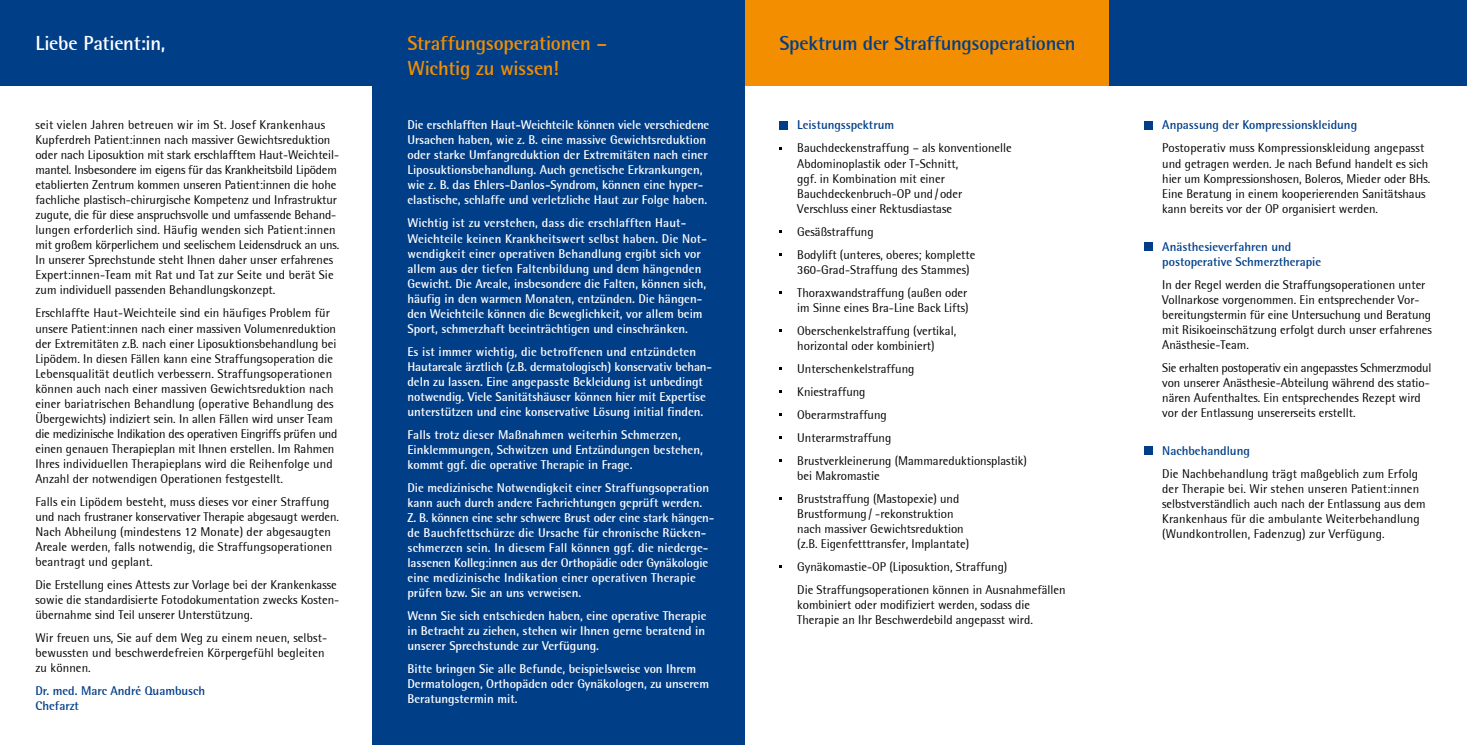
<style>
.page{position:relative;width:1467px;height:745px;background:#fff}
.page>*{position:absolute;margin:0;border:0;box-sizing:border-box;transform-origin:0 0}
._06_Fließtext_libü{font:700 20px/25px "Rotis Semi Sans";letter-spacing:-.01em;color:#f38e00}
.t1{font:700 20px "Rotis Semi Sans";letter-spacing:-.015em;color:#003e88}
.t2{font:700 20px "Rotis Semi Sans";letter-spacing:-.015em;color:#fff}
._06_Fließtext_libü-2{font:12.5px/15px "Rotis Semi Sans";color:#000}
._06_Fließtext_libü-3{font:700 12.5px/15px "Rotis Semi Sans";color:#fff}
.Fließtext{font:12.5px/15px "Rotis Semi Sans";color:#000}
.Fließtext-2{font:700 12.5px/15px "Rotis Semi Sans";color:#003e88}
._06_Fließtext_libü-4{font:700 12.5px/15px "Rotis Semi Sans";color:#003e88}
</style>
<div class="page">
<div style="left:744px;top:0;width:365px;height:85px;background:#f38e00"></div>
<div style="left:0;top:0;width:383px;height:85px;background:#003e88"></div>
<div style="left:780px;top:120px;width:8px;height:9px;background:#003e88"></div>
<div style="left:372px;top:0;width:372px;height:744px;background:#003e88"></div>
<div style="left:1144px;top:120px;width:9px;height:9px;background:#003e88"></div>
<div style="left:1144px;top:241px;width:9px;height:9px;background:#003e88"></div>
<div style="left:1144px;top:445px;width:9px;height:9px;background:#003e88"></div>
<div style="left:1109px;top:0;width:358px;height:85px;background:#003e88"></div>
<p class="t2" style="left:35px;top:30px;width:131px">Liebe Patient:in,</p>
<p class="t1" style="left:780px;top:30px;width:298px">Spektrum der Straffungsoperationen</p>
<p class="_06_Fließtext_libü" style="left:407px;top:30px;width:201px">Straffungsoperationen –<br>Wichtig zu wissen!</p>
<p class="_06_Fließtext_libü-2" style="left:35px;top:117px;width:306px">seit vielen Jahren betreuen wir im St. Josef Krankenhaus Kupferdreh Patient:innen nach massiver Gewichtsreduktion oder nach Liposuktion mit stark erschlafftem Haut-Weichteil&shy;mantel. Insbesondere im eigens für das Krankheitsbild Lipödem etablierten Zentrum kommen unseren Patient:innen die hohe fachliche plastisch-chirurgische Kompetenz und Infrastruktur zugute, die für diese anspruchsvolle und umfassende Behand&shy;lungen erforderlich sind. Häufig wenden sich Patient:innen mit großem körperlichem und seelischem Leidensdruck an uns.<br>In unserer Sprechstunde steht Ihnen daher unser erfahrenes Expert:innen-Team mit Rat und Tat zur Seite und berät Sie zum individuell passenden Behandlungskonzept.</p>
<p class="_06_Fließtext_libü-2" style="left:35px;top:305px;width:304px">Erschlaffte Haut-Weichteile sind ein häufiges Problem für unsere Patient:innen nach einer massiven Volumenreduktion der Extremitäten z.B. nach einer Liposuktionsbehandlung bei Lipödem. In diesen Fällen kann eine Straffungsoperation die Lebensqualität deutlich verbessern. Straffungsoperationen können auch nach einer massiven Gewichtsreduktion nach einer bariatrischen Behandlung (operative Behandlung des Übergewichts) indiziert sein. In allen Fällen wird unser Team die medizinische Indikation des operativen Eingriffs prüfen und einen genauen Therapieplan mit Ihnen erstellen. Im Rahmen Ihres individuellen Therapieplans wird die Reihenfolge und Anzahl der notwendigen Operationen festgestellt.</p>
<p class="_06_Fließtext_libü-2" style="left:35px;top:493px;width:305px">Falls ein Lipödem besteht, muss dieses vor einer Straffung und nach frustraner konservativer Therapie abgesaugt werden.<br>Nach Abheilung (mindestens 12 Monate) der abgesaugten Areale werden, falls notwendig, die Straffungsoperationen beantragt und geplant.</p>
<p class="_06_Fließtext_libü-2" style="left:35px;top:576px;width:305px">Die Erstellung eines Attests zur Vorlage bei der Krankenkasse sowie die standardisierte Fotodokumentation zwecks Kosten&shy;übernahme sind Teil unserer Unterstützung.</p>
<p class="_06_Fließtext_libü-2" style="left:35px;top:629px;width:293px">Wir freuen uns, Sie auf dem Weg zu einem neuen, selbst&shy;bewussten und beschwerdefreien Körpergefühl begleiten zu können.</p>
<p class="_06_Fließtext_libü-4" style="left:35px;top:682px;width:171px">Dr. med. Marc André Quambusch<br>Chefarzt</p>
<p class="_06_Fließtext_libü-3" style="left:407px;top:117px;width:303px">Die erschlafften Haut-Weichteile können viele verschiedene Ursachen haben, wie z. B. eine massive Gewichtsreduktion oder starke Umfangreduktion der Extremitäten nach einer Liposuktionsbehandlung. Auch genetische Erkrankungen, wie z. B. das Ehlers-Danlos-Syndrom, können eine hyper&shy;elastische, schlaffe und verletzliche Haut zur Folge haben.</p>
<p class="_06_Fließtext_libü-3" style="left:407px;top:215px;width:301px">Wichtig ist zu verstehen, dass die erschlafften Haut-Weichteile keinen Krankheitswert selbst haben. Die Not&shy;wendigkeit einer operativen Behandlung ergibt sich vor allem aus der tiefen Faltenbildung und dem hängenden Gewicht. Die Areale, insbesondere die Falten, können sich, häufig in den warmen Monaten, entzünden. Die hängen&shy;den Weichteile können die Beweglichkeit, vor allem beim Sport, schmerzhaft beeinträchtigen und einschränken.</p>
<p class="_06_Fließtext_libü-3" style="left:407px;top:343px;width:306px">Es ist immer wichtig, die betroffenen und entzündeten Hautareale ärztlich (z.B. dermatologisch) konservativ behan&shy;deln zu lassen. Eine angepasste Bekleidung ist unbedingt notwendig. Viele Sanitätshäuser können hier mit Expertise unterstützen und eine konservative Lösung initial finden.</p>
<p class="_06_Fließtext_libü-3" style="left:407px;top:426px;width:297px">Falls trotz dieser Maßnahmen weiterhin Schmerzen,<br>Einklemmungen, Schwitzen und Entzündungen bestehen, kommt ggf. die operative Therapie in Frage.</p>
<p class="_06_Fließtext_libü-3" style="left:407px;top:479px;width:308px">Die medizinische Notwendigkeit einer Straffungsoperation kann auch durch andere Fachrichtungen geprüft werden.<br>Z. B. können eine sehr schwere Brust oder eine stark hängen&shy;de Bauchfettschürze die Ursache für chronische Rücken&shy;schmerzen sein. In diesem Fall können ggf. die niederge&shy;lassenen Kolleg:innen aus der Orthopädie oder Gynäkologie eine medizinische Indikation einer operativen Therapie prüfen bzw. Sie an uns verweisen.</p>
<p class="_06_Fließtext_libü-3" style="left:407px;top:607px;width:300px;text-align:justify">Wenn Sie sich entschieden haben, eine operative Therapie in Betracht zu ziehen, stehen wir Ihnen gerne beratend in unserer Sprechstunde zur Verfügung.</p>
<p class="_06_Fließtext_libü-3" style="left:407px;top:660px;width:303px">Bitte bringen Sie alle Befunde, beispielsweise von Ihrem<br>Dermatologen, Orthopäden oder Gynäkologen, zu unserem<br>Beratungstermin mit.</p>
<p class="Fließtext-2" style="left:797px;top:117px;width:98px">Leistungsspektrum</p>
<p class="Fließtext" style="left:797px;top:140px;width:216px">Bauchdeckenstraffung – als konventionelle Abdominoplastik oder T-Schnitt,<br>ggf. in Kombination mit einer Bauchdeckenbruch-OP und/oder Verschluss einer Rektusdiastase</p>
<p class="Fließtext" style="left:797px;top:223px;width:78px">Gesäßstraffung</p>
<p class="Fließtext" style="left:797px;top:246px;width:180px">Bodylift (unteres, oberes; komplette<br>360-Grad-Straffung des Stammes)</p>
<p class="Fließtext" style="left:797px;top:284px;width:173px">Thoraxwandstraffung (außen oder im Sinne eines Bra-Line Back Lifts)</p>
<p class="Fließtext" style="left:797px;top:322px;width:160px">Oberschenkelstraffung (vertikal, horizontal oder kombiniert)</p>
<p class="Fließtext" style="left:797px;top:360px;width:119px">Unterschenkelstraffung</p>
<p class="Fließtext" style="left:797px;top:383px;width:70px">Kniestraffung</p>
<p class="Fließtext" style="left:797px;top:406px;width:91px">Oberarmstraffung</p>
<p class="Fließtext" style="left:797px;top:429px;width:96px">Unterarmstraffung</p>
<p class="Fließtext" style="left:797px;top:452px;width:231px">Brustverkleinerung (Mammareduktionsplastik) bei Makromastie</p>
<p class="Fließtext" style="left:797px;top:490px;width:174px">Bruststraffung (Mastopexie) und Brustformung/ -rekonstruktion nach massiver Gewichtsreduktion (z.B. Eigenfetttransfer, Implantate)</p>
<p class="Fließtext" style="left:797px;top:558px;width:212px">Gynäkomastie-OP (Liposuktion, Straffung)</p>
<p class="Fließtext" style="left:797px;top:581px;width:270px">Die Straffungsoperationen können in Ausnahmefällen kombiniert oder modifiziert werden, sodass die<br>Therapie an Ihr Beschwerdebild angepasst wird.</p>
<p class="Fließtext-2" style="left:1162px;top:117px;width:196px">Anpassung der Kompressionskleidung</p>
<p class="Fließtext" style="left:1162px;top:140px;width:270px">Postoperativ muss Kompressionskleidung angepasst und getragen werden. Je nach Befund handelt es sich hier um Kompressionshosen, Boleros, Mieder oder BHs.<br>Eine Beratung in einem kooperierenden Sanitätshaus kann bereits vor der OP organisiert werden.</p>
<p class="Fließtext-2" style="left:1162px;top:238px;width:161px">Anästhesieverfahren und postoperative Schmerztherapie</p>
<p class="Fließtext" style="left:1162px;top:276px;width:271px">In der Regel werden die Straffungsoperationen unter Vollnarkose vorgenommen. Ein entsprechender Vor&shy;bereitungstermin für eine Untersuchung und Beratung mit Risikoeinschätzung erfolgt durch unser erfahrenes Anästhesie-Team.</p>
<p class="Fließtext" style="left:1162px;top:359px;width:271px">Sie erhalten postoperativ ein angepasstes Schmerzmodul von unserer Anästhesie-Abteilung während des statio&shy;nären Aufenthaltes. Ein entsprechendes Rezept wird vor der Entlassung unsererseits erstellt.</p>
<p class="Fließtext-2" style="left:1162px;top:442px;width:89px">Nachbehandlung</p>
<p class="Fließtext" style="left:1162px;top:465px;width:265px">Die Nachbehandlung trägt maßgeblich zum Erfolg der Therapie bei. Wir stehen unseren Patient:innen selbstverständlich auch nach der Entlassung aus dem Krankenhaus für die ambulante Weiterbehandlung (Wundkontrollen, Fadenzug) zur Verfügung.</p>
</div>
